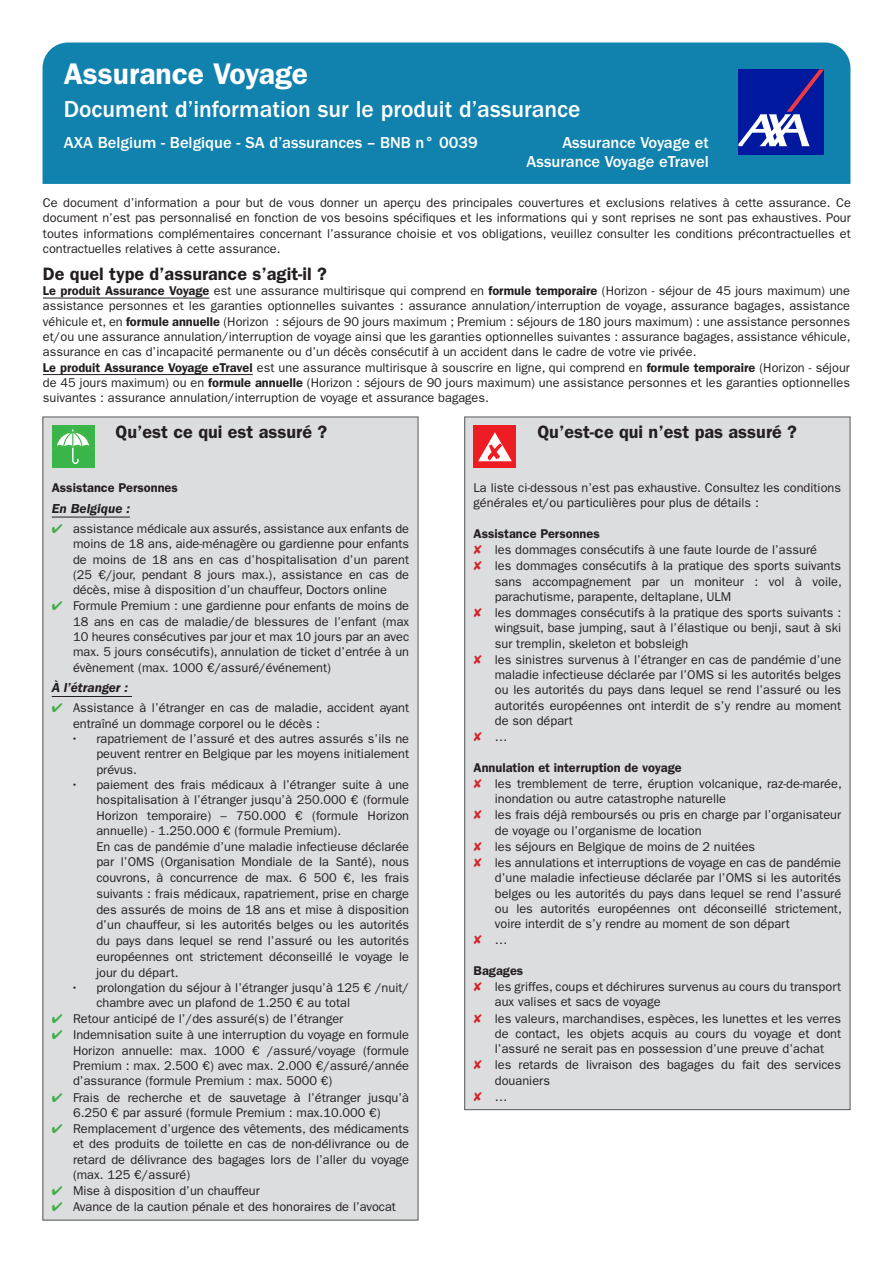
<style>
.page{position:relative;width:893px;height:1263px;background:#fff}
.page>*{position:absolute;margin:0;border:0;box-sizing:border-box;transform-origin:0 0}
.t1{font:600 30px "ITC Franklin Gothic Std";color:#fff}
.t2{font:500 24px "ITC Franklin Gothic Std";color:#fff}
.t3{font:600 18px "ITC Franklin Gothic Std";color:#231f20}
.t4{font:500 16.5px/19.8px "ITC Franklin Gothic Std";color:#fff;text-align:right}
.t5{font:italic 600 13.5px "ITC Franklin Gothic Std";color:#231f20}
.t6{font:12.75px/15.3px "ITC Franklin Gothic Std";color:#231f20;text-align:justify}
.t7{font:600 12.75px "ITC Franklin Gothic Std";color:#231f20}
.s1{font-weight:600}
.s2{color:#40ae49}
.s3{color:#d1232a}
</style>
<div class="page">
<hr style="left:43px;top:298px;width:167px;height:1px;background:#231f20">
<hr style="left:43px;top:374px;width:210px;height:1px;background:#231f20">
<div style="left:43px;top:417px;width:375px;height:803px;background:#dcdddf"></div>
<hr style="left:52px;top:517px;width:78px;height:1px;background:#231f20">
<hr style="left:52px;top:696px;width:80px;height:1px;background:#231f20">
<div style="left:52px;top:425px;width:42px;height:43px;background:#3ab54a"></div>
<svg style="left:54px;top:430px;width:38px;height:34px"></svg>
<div style="left:465px;top:417px;width:385px;height:693px;background:#dcdddf"></div>
<div style="left:474px;top:425px;width:42px;height:43px;background:#ee1d23"></div>
<svg style="left:478px;top:432px;width:34px;height:29px"></svg>
<div style="left:43px;top:43px;width:807px;height:141px;background:#1082ad"></div>
<div style="left:738px;top:69px;width:86px;height:86px;background:#00199f"></div>
<svg style="left:738px;top:69px;width:86px;height:77px"></svg>
<h1 class="t1" style="left:64px;top:56px;width:246px">Assurance Voyage</h1>
<h2 class="t2" style="left:64px;top:96px;width:518px">Document d’information sur le produit d’assurance</h2>
<p class="t4" style="left:64px;top:132px;width:415px">AXA Belgium - Belgique - SA d’assurances – BNB n° 0039</p>
<p class="t4" style="left:527px;top:132px;width:184px">Assurance Voyage et<br>Assurance Voyage eTravel</p>
<p class="t6" style="left:43px;top:195px;width:809px">Ce document d’information a pour but de vous donner un aperçu des principales couvertures et exclusions relatives à cette assurance. Ce document n’est pas personnalisé en fonction de vos besoins spécifiques et les informations qui y sont reprises ne sont pas exhaustives. Pour toutes informations complémentaires concernant l’assurance choisie et vos obligations, veuillez consulter les conditions précontractuelles et contractuelles relatives à cette assurance.</p>
<h3 class="t3" style="left:43px;top:263px;width:286px">De quel type d’assurance s’agit-il ?</h3>
<p class="t6" style="left:43px;top:283px;width:809px;text-align:left"><span class="s1">Le produit Assurance Voyage</span> est une assurance multirisque qui comprend en <span class="s1">formule temporaire</span> (Horizon - séjour de 45 jours maximum) une assistance personnes et les garanties optionnelles suivantes : assurance annulation/interruption de voyage, assurance bagages, assistance véhicule et, en <span class="s1">formule annuelle</span> (Horizon : séjours de 90 jours maximum ; Premium : séjours de 180 jours maximum) : une assistance personnes et/ou une assurance annulation/interruption de voyage ainsi que les garanties optionnelles suivantes : assurance bagages, assistance véhicule, assurance en cas d’incapacité permanente ou d’un décès consécutif à un accident dans le cadre de votre vie privée.<br><span class="s1">Le produit Assurance Voyage eTravel</span> est une assurance multirisque à souscrire en ligne, qui comprend en <span class="s1">formule temporaire</span> (Horizon - séjour de 45 jours maximum) ou en <span class="s1">formule annuelle</span> (Horizon : séjours de 90 jours maximum) une assistance personnes et les garanties optionnelles suivantes : assurance annulation/interruption de voyage et assurance bagages.</p>
<h3 class="t3" style="left:116px;top:421px;width:213px">Qu’est ce qui est assuré ?</h3>
<h3 class="t3" style="left:537px;top:421px;width:261px">Qu’est-ce qui n’est pas assuré ?</h3>
<p class="t7" style="left:52px;top:480px;width:128px">Assistance Personnes</p>
<p class="t5" style="left:52px;top:500px;width:80px">En Belgique :</p>
<p class="t6" style="left:73px;top:521px;width:338px;text-indent:-21px"><span class="s2">✔</span> assistance médicale aux assurés, assistance aux enfants de moins de 18 ans, aide-ménagère ou gardienne pour enfants de moins de 18 ans en cas d’hospitalisation d’un parent (25 €/jour, pendant 8 jours max.), assistance en cas de décès, mise à disposition d’un chauffeur, Doctors online</p>
<p class="t6" style="left:73px;top:598px;width:338px;text-indent:-21px"><span class="s2">✔</span> Formule Premium : une gardienne pour enfants de moins de 18 ans en cas de maladie/de blessures de l’enfant (max 10 heures consécutives par jour et max 10 jours par an avec max. 5 jours consécutifs), annulation de ticket d’entrée à un évènement (max. 1000 €/assuré/événement)</p>
<p class="t5" style="left:52px;top:680px;width:78px">À l’étranger :</p>
<p class="t6" style="left:73px;top:700px;width:338px;text-indent:-21px"><span class="s2">✔</span> Assistance à l’étranger en cas de maladie, accident ayant entraîné un dommage corporel ou le décès :</p>
<p class="t6" style="left:96px;top:731px;width:314px;text-indent:-26px">• rapatriement de l’assuré et des autres assurés s’ils ne peuvent rentrer en Belgique par les moyens initialement prévus.</p>
<p class="t6" style="left:96px;top:777px;width:314px;text-align:left;text-indent:-26px">• paiement des frais médicaux à l’étranger suite à une hospitalisation à l’étranger jusqu’à 250.000 € (formule Horizon temporaire) – 750.000 € (formule Horizon annuelle) - 1.250.000 € (formule Premium).<br>En cas de pandémie d’une maladie infectieuse déclarée par l’OMS (Organisation Mondiale de la Santé), nous couvrons, à concurrence de max. 6 500 €, les frais suivants : frais médicaux, rapatriement, prise en charge des assurés de moins de 18 ans et mise à disposition d’un chauffeur, si les autorités belges ou les autorités du pays dans lequel se rend l’assuré ou les autorités européennes ont strictement déconseillé le voyage le jour du départ.</p>
<p class="t6" style="left:96px;top:980px;width:314px;text-indent:-26px">• prolongation du séjour à l’étranger jusqu’à 125 € /nuit/ chambre avec un plafond de 1.250 € au total</p>
<p class="t6" style="left:52px;top:1011px;width:293px"><span class="s2">✔</span> Retour anticipé de l’/des assuré(s) de l’étranger</p>
<p class="t6" style="left:73px;top:1027px;width:338px;text-indent:-21px"><span class="s2">✔</span> Indemnisation suite à une interruption du voyage en formule Horizon annuelle: max. 1000 € /assuré/voyage (formule Premium : max. 2.500 €) avec max. 2.000 €/assuré/année d’assurance (formule Premium : max. 5000 €)</p>
<p class="t6" style="left:52px;top:1090px;width:359px;text-align:center"><span class="s2">✔</span> Frais de recherche et de sauvetage à l’étranger jusqu’à<br>6.250 € par assuré (formule Premium : max.10.000 €)</p>
<p class="t6" style="left:73px;top:1121px;width:338px;text-indent:-21px"><span class="s2">✔</span> Remplacement d’urgence des vêtements, des médicaments et des produits de toilette en cas de non-délivrance ou de retard de délivrance des bagages lors de l’aller du voyage (max. 125 €/assuré)</p>
<p class="t6" style="left:52px;top:1183px;width:210px"><span class="s2">✔</span> Mise à disposition d’un chauffeur</p>
<p class="t6" style="left:52px;top:1199px;width:346px"><span class="s2">✔</span> Avance de la caution pénale et des honoraires de l’avocat</p>
<p class="t6" style="left:474px;top:480px;width:369px">La liste ci-dessous n’est pas exhaustive. Consultez les conditions générales et/ou particulières pour plus de détails :</p>
<p class="t7" style="left:474px;top:526px;width:128px">Assistance Personnes</p>
<p class="t6" style="left:474px;top:542px;width:345px"><span class="s3">✘</span> les dommages consécutifs à une faute lourde de l’assuré</p>
<p class="t6" style="left:474px;top:558px;width:369px"><span class="s3">✘</span> les dommages consécutifs à la pratique des sports suivants</p>
<p class="t6" style="left:495px;top:574px;width:348px">sans accompagnement par un moniteur : vol à voile,</p>
<p class="t6" style="left:495px;top:589px;width:238px">parachutisme, parapente, deltaplane, ULM</p>
<p class="t6" style="left:474px;top:605px;width:369px"><span class="s3">✘</span> les dommages consécutifs à la pratique des sports suivants :</p>
<p class="t6" style="left:495px;top:620px;width:348px">wingsuit, base jumping, saut à l’élastique ou benji, saut à ski</p>
<p class="t6" style="left:495px;top:636px;width:195px">sur tremplin, skeleton et bobsleigh</p>
<p class="t6" style="left:474px;top:652px;width:369px"><span class="s3">✘</span> les sinistres survenus à l’étranger en cas de pandémie d’une</p>
<p class="t6" style="left:495px;top:667px;width:348px">maladie infectieuse déclarée par l’OMS si les autorités belges</p>
<p class="t6" style="left:495px;top:682px;width:348px">ou les autorités du pays dans lequel se rend l’assuré ou les</p>
<p class="t6" style="left:495px;top:698px;width:348px">autorités européennes ont interdit de s’y rendre au moment</p>
<p class="t6" style="left:495px;top:713px;width:80px">de son départ</p>
<p class="t6" style="left:474px;top:729px;width:36px"><span class="s3">✘</span> …</p>
<p class="t7" style="left:474px;top:760px;width:210px">Annulation et interruption de voyage</p>
<p class="t6" style="left:474px;top:776px;width:370px"><span class="s3">✘</span> les tremblement de terre, éruption volcanique, raz-de-marée,</p>
<p class="t6" style="left:495px;top:791px;width:233px">inondation ou autre catastrophe naturelle</p>
<p class="t6" style="left:474px;top:807px;width:369px"><span class="s3">✘</span> les frais déjà remboursés ou pris en charge par l’organisateur</p>
<p class="t6" style="left:495px;top:823px;width:208px">de voyage ou l’organisme de location</p>
<p class="t6" style="left:474px;top:839px;width:283px"><span class="s3">✘</span> les séjours en Belgique de moins de 2 nuitées</p>
<p class="t6" style="left:474px;top:855px;width:369px"><span class="s3">✘</span> les annulations et interruptions de voyage en cas de pandémie</p>
<p class="t6" style="left:495px;top:870px;width:348px">d’une maladie infectieuse déclarée par l’OMS si les autorités</p>
<p class="t6" style="left:495px;top:886px;width:348px">belges ou les autorités du pays dans lequel se rend l’assuré</p>
<p class="t6" style="left:495px;top:901px;width:348px">ou les autorités européennes ont déconseillé strictement,</p>
<p class="t6" style="left:495px;top:916px;width:297px">voire interdit de s’y rendre au moment de son départ</p>
<p class="t6" style="left:474px;top:932px;width:36px"><span class="s3">✘</span> …</p>
<p class="t7" style="left:474px;top:963px;width:51px">Bagages</p>
<p class="t6" style="left:474px;top:979px;width:369px"><span class="s3">✘</span> les griffes, coups et déchirures survenus au cours du transport</p>
<p class="t6" style="left:495px;top:994px;width:167px">aux valises et sacs de voyage</p>
<p class="t6" style="left:474px;top:1011px;width:369px"><span class="s3">✘</span> les valeurs, marchandises, espèces, les lunettes et les verres</p>
<p class="t6" style="left:495px;top:1026px;width:348px">de contact, les objets acquis au cours du voyage et dont</p>
<p class="t6" style="left:495px;top:1041px;width:331px">l’assuré ne serait pas en possession d’une preuve d’achat</p>
<p class="t6" style="left:474px;top:1057px;width:369px"><span class="s3">✘</span> les retards de livraison des bagages du fait des services</p>
<p class="t6" style="left:495px;top:1073px;width:57px">douaniers</p>
<p class="t6" style="left:474px;top:1089px;width:36px"><span class="s3">✘</span> …</p>
</div>
